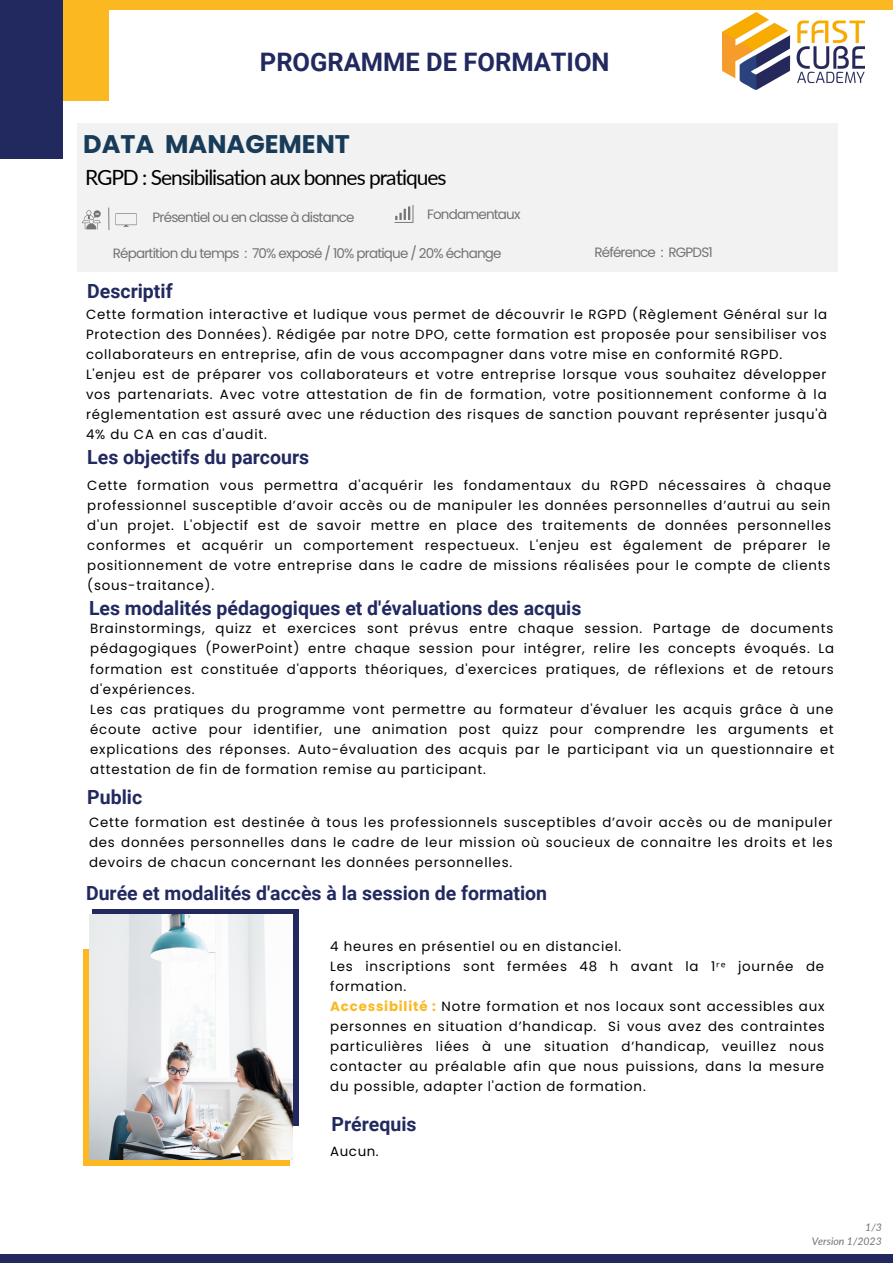
<style>
.page{position:relative;width:893px;height:1264px;background:#fff}
.page>*{position:absolute;margin:0;border:0;box-sizing:border-box;transform-origin:0 0}
.t1{font:700 25.5px "Roboto";color:#21295f}
.t2{font:700 25.5px "Poppins";color:#173b59}
.t3{font:21px "Lato";letter-spacing:-.05em;color:#000}
.t4{font:700 19.5px "Roboto";color:#21295f}
.t5{font:13.5px "Poppins";letter-spacing:-.06em;color:#737373}
.t6{font:13.35px/20.1px "Poppins";letter-spacing:.06em;color:#000;text-align:justify}
.t7{font:italic 10.5px "Lato";color:#737373}
.s1{font-family:"Noto Sans"}
.s2{font-weight:700;color:#fbb821}
</style>
<div class="page">
<div style="left:77px;top:123px;width:760px;height:149px;background:#f2f2f2"></div>
<img style="left:722px;top:13px;width:142px;height:76px">
<svg style="left:394px;top:205px;width:19px;height:18px"></svg>
<svg style="left:115px;top:213px;width:22px;height:14px"></svg>
<svg style="left:82px;top:210px;width:19px;height:19px"></svg>
<svg style="left:108px;top:207px;width:1px;height:23px"></svg>
<div style="left:0;top:0;width:109px;height:100px;background:#fbb821"></div>
<div style="left:0;top:1254px;width:892px;height:8px;background:#21295f"></div>
<div style="left:92px;top:909px;width:206px;height:216px;background:#21295f"></div>
<div style="left:83px;top:949px;width:207px;height:217px;background:#fbb821"></div>
<img style="left:89px;top:914px;width:204px;height:245px">
<div style="left:0;top:0;width:892px;height:9px;background:#fbb821"></div>
<div style="left:0;top:0;width:63px;height:158px;background:#21295f"></div>
<p class="t1" style="left:260px;top:47px;width:351px">PROGRAMME DE FORMATION</p>
<p class="t2" style="left:83px;top:126px;width:268px">DATA MANAGEMENT</p>
<p class="t3" style="left:85px;top:164px;width:363px">RGPD : Sensibilisation aux bonnes pratiques</p>
<p class="t5" style="left:152px;top:208px;width:204px">Présentiel ou en classe à distance</p>
<p class="t5" style="left:427px;top:204px;width:95px">Fondamentaux</p>
<p class="t5" style="left:113px;top:244px;width:390px">Répartition du temps : 70% exposé / 10% pratique / 20% échange</p>
<p class="t5" style="left:594px;top:243px;width:120px">Référence : RGPDS1</p>
<p class="t4" style="left:87px;top:280px;width:87px">Descriptif</p>
<p class="t6" style="left:86px;top:304px;width:742px">Cette formation interactive et ludique vous permet de découvrir le RGPD (Règlement Général sur la Protection des Données). Rédigée par notre DPO, cette formation est proposée pour sensibiliser vos collaborateurs en entreprise, afin de vous accompagner dans votre mise en conformité RGPD.</p>
<p class="t6" style="left:86px;top:364px;width:742px">L'enjeu est de préparer vos collaborateurs et votre entreprise lorsque vous souhaitez développer vos partenariats. Avec votre attestation de fin de formation, votre positionnement conforme à la réglementation est assuré avec une réduction des risques de sanction pouvant représenter jusqu'à 4% du CA en cas d'audit.</p>
<p class="t4" style="left:87px;top:446px;width:223px">Les objectifs du parcours</p>
<p class="t6" style="left:87px;top:475px;width:745px">Cette formation vous permettra d'acquérir les fondamentaux du RGPD nécessaires à chaque professionnel susceptible d’avoir accès ou de manipuler les données personnelles d’autrui au sein d'un projet. L'objectif est de savoir mettre en place des traitements de données personnelles conformes et acquérir un comportement respectueux. L'enjeu est également de préparer le positionnement de votre entreprise dans le cadre de missions réalisées pour le compte de clients (sous-traitance).</p>
<p class="t4" style="left:89px;top:596px;width:494px">Les modalités pédagogiques et d'évaluations des acquis</p>
<p class="t6" style="left:90px;top:618px;width:745px">Brainstormings, quizz et exercices sont prévus entre chaque session. Partage de documents pédagogiques (PowerPoint) entre chaque session pour intégrer, relire les concepts évoqués. La formation est constituée d'apports théoriques, d'exercices pratiques, de réflexions et de retours d'expériences.</p>
<p class="t6" style="left:90px;top:699px;width:745px">Les cas pratiques du programme vont permettre au formateur d'évaluer les acquis grâce à une écoute active pour identifier, une animation post quizz pour comprendre les arguments et explications des réponses. Auto-évaluation des acquis par le participant via un questionnaire et attestation de fin de formation remise au participant.</p>
<p class="t6" style="left:89px;top:812px;width:745px">Cette formation est destinée à tous les professionnels susceptibles d’avoir accès ou de manipuler des données personnelles dans le cadre de leur mission où soucieux de connaitre les droits et les devoirs de chacun concernant les données personnelles.</p>
<p class="t4" style="left:87px;top:785px;width:56px">Public</p>
<p class="t4" style="left:86px;top:881px;width:462px">Durée et modalités d'accès à la session de formation</p>
<p class="t6" style="left:330px;top:935px;width:292px">4 heures en présentiel ou en distanciel.</p>
<p class="t6" style="left:330px;top:955px;width:495px">Les inscriptions sont fermées 48 h avant la 1<span class="s1">ʳᵉ</span> journée de formation.</p>
<p class="t6" style="left:330px;top:995px;width:496px"><span class="s2">Accessibilité :</span> Notre formation et nos locaux sont accessibles aux personnes en situation d’handicap. Si vous avez des contraintes particulières liées à une situation d’handicap, veuillez nous contacter au préalable afin que nous puissions, dans la mesure du possible, adapter l'action de formation.</p>
<p class="t4" style="left:331px;top:1112px;width:86px">Prérequis</p>
<p class="t6" style="left:330px;top:1140px;width:50px">Aucun.</p>
<p class="t7" style="left:865px;top:1220px;width:18px">1/3</p>
<p class="t7" style="left:811px;top:1234px;width:72px">Version 1/2023</p>
</div>
